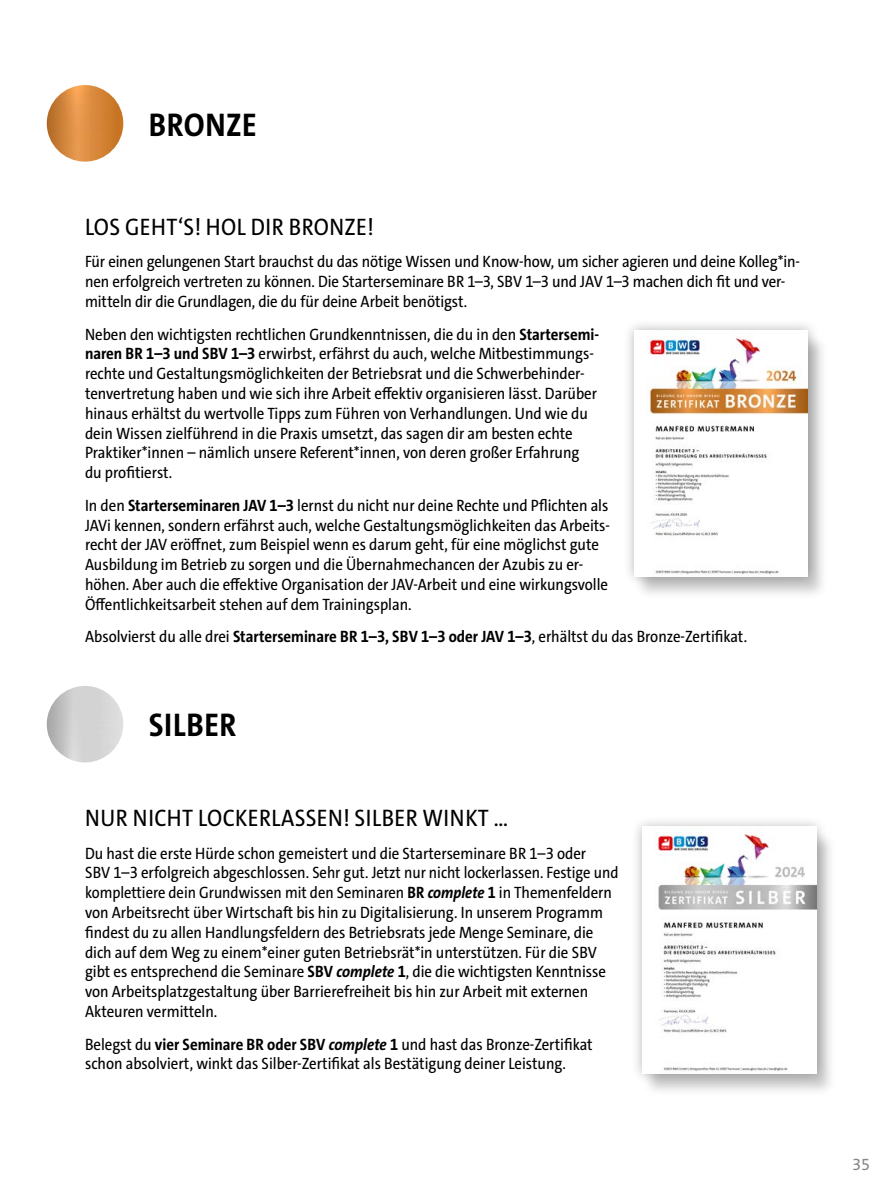
<style>
.page{position:relative;width:893px;height:1191px;background:#fff}
.page>*{position:absolute;margin:0;border:0;box-sizing:border-box;transform-origin:0 0}
.t1{font:700 33px "The Sans S Cd";letter-spacing:.015em;color:#000}
.t2{font:24px "The Sans S Cd";letter-spacing:.015em;color:#000}
.t3{font:16.5px/19.8px "The Sans S Cd";color:#000}
.t4{font:16.5px "The Sans";color:#868786}
.s1{font-weight:700}
.s2{font-weight:700;font-style:italic}
</style>
<div class="page">
<div style="left:642px;top:830px;width:195px;height:267px;background:#000;opacity:.22"></div>
<div style="left:631px;top:815px;width:198px;height:270px;background:#000;opacity:.3"></div>
<img style="left:642px;top:827px;width:174px;height:246px">
<div style="left:633px;top:333px;width:195px;height:267px;background:#000;opacity:.22"></div>
<div style="left:622px;top:318px;width:198px;height:270px;background:#000;opacity:.3"></div>
<img style="left:634px;top:330px;width:174px;height:246px">
<img style="left:47px;top:85px;width:76px;height:77px;border-radius:38px">
<img style="left:47px;top:686px;width:76px;height:76px">
<h1 class="t1" style="left:149px;top:103px;width:109px">BRONZE</h1>
<h2 class="t2" style="left:85px;top:211px;width:290px">LOS GEHT‘S! HOL DIR BRONZE!</h2>
<p class="t3" style="left:85px;top:252px;width:716px">Für einen gelungenen Start brauchst du das nötige Wissen und Know-how, um sicher agieren und deine Kolleg*in&shy;nen erfolgreich vertreten zu können. Die Starterseminare BR 1–3, SBV 1–3 und JAV 1–3 machen dich fit und ver&shy;mitteln dir die Grundlagen, die du für deine Arbeit benötigst.</p>
<p class="t3" style="left:85px;top:324px;width:516px">Neben den wichtigsten rechtlichen Grundkenntnissen, die du in den <span class="s1">Startersemi&shy;naren BR 1–3 und SBV 1–3</span> erwirbst, erfährst du auch, welche Mitbestimmungs&shy;rechte und Gestaltungsmöglichkeiten der Betriebsrat und die Schwerbehinder&shy;tenvertretung haben und wie sich ihre Arbeit effektiv organisieren lässt. Darüber hinaus erhältst du wertvolle Tipps zum Führen von Verhandlungen. Und wie du dein Wissen zielführend in die Praxis umsetzt, das sagen dir am besten echte Praktiker*innen – nämlich unsere Referent*innen, von deren großer Erfahrung du profitierst.</p>
<p class="t3" style="left:85px;top:495px;width:526px">In den <span class="s1">Starterseminaren JAV 1–3</span> lernst du nicht nur deine Rechte und Pflichten als JAVi kennen, sondern erfährst auch, welche Gestaltungsmöglichkeiten das Arbeits&shy;recht der JAV eröffnet, zum Beispiel wenn es darum geht, für eine möglichst gute Ausbildung im Betrieb zu sorgen und die Übernahmechancen der Azubis zu er&shy;höhen. Aber auch die effektive Organisation der JAV-Arbeit und eine wirkungsvolle Öffentlichkeitsarbeit stehen auf dem Trainingsplan.</p>
<p class="t3" style="left:85px;top:627px;width:664px">Absolvierst du alle drei <span class="s1">Starterseminare BR 1–3, SBV 1–3 oder JAV 1–3</span>, erhältst du das Bronze-Zertifikat.</p>
<h1 class="t1" style="left:149px;top:704px;width:89px">SILBER</h1>
<h2 class="t2" style="left:85px;top:802px;width:424px">NUR NICHT LOCKERLASSEN! SILBER WINKT …</h2>
<p class="t3" style="left:85px;top:843px;width:535px">Du hast die erste Hürde schon gemeistert und die Starterseminare BR 1–3 oder<br>SBV 1–3 erfolgreich abgeschlossen. Sehr gut. Jetzt nur nicht lockerlassen. Festige und komplettiere dein Grundwissen mit den Seminaren <span class="s1">BR</span> <span class="s2">complete</span> <span class="s1">1</span> in Themenfeldern von Arbeitsrecht über Wirtschaft bis hin zu Digitalisierung. In unserem Programm findest du zu allen Handlungsfeldern des Betriebsrats jede Menge Seminare, die dich auf dem Weg zu einem*einer guten Betriebsrät*in unterstützen. Für die SBV gibt es entsprechend die Seminare <span class="s1">SBV</span> <span class="s2">complete</span> <span class="s1">1</span>, die die wichtigsten Kenntnisse von Arbeitsplatzgestaltung über Barrierefreiheit bis hin zur Arbeit mit externen Akteuren vermitteln.</p>
<p class="t3" style="left:85px;top:1034px;width:509px">Belegst du <span class="s1">vier Seminare BR oder SBV</span> <span class="s2">complete</span> <span class="s1">1</span> und hast das Bronze-Zertifikat schon absolviert, winkt das Silber-Zertifikat als Bestätigung deiner Leistung.</p>
<p class="t4" style="left:852px;top:1154px;width:20px">35</p>
</div>
